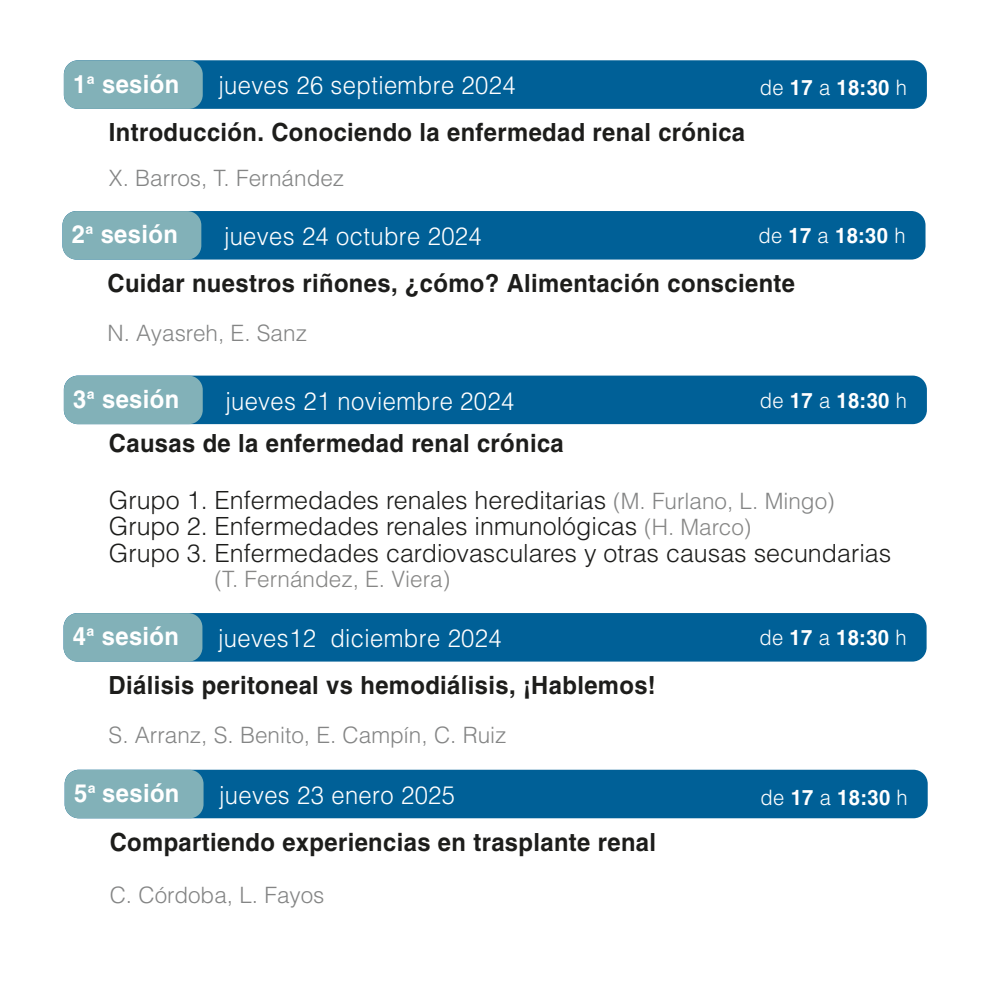
<style>
.page{position:relative;width:993px;height:993px;background:#fff}
.page>*{position:absolute;margin:0;border:0;box-sizing:border-box;transform-origin:0 0}
.t1{font:700 25px "Helvetica LT Std";letter-spacing:.015em;color:#1d1d1b;scale:.95 1}
.t2{font:300 25px/26.2px "Helvetica LT Std";color:#1d1d1b}
.t3{font:300 25px "Helvetica LT Std";letter-spacing:.015em;color:#fff;scale:.95 1}
.t4{font:700 25px "Helvetica LT Std";letter-spacing:.015em;color:#fff;scale:.95 1}
.t5{font:300 22.5px "Helvetica LT Std";color:#848585}
.t6{font:300 22.5px "Helvetica LT Std";color:#878786}
.t7{font:700 21.25px "Helvetica LT Std";letter-spacing:.015em;color:#fff;scale:.95 1}
.s1{font-size:22.5px}
.s2{font-weight:300}
.s3{font-size:22.5px;color:#848585}
.s4{font-size:22.5px;color:#878786}
</style>
<div class="page">
<div style="left:64px;top:60px;width:862px;height:49px;background:#006097;border-radius:14px"></div>
<div style="left:64px;top:60px;width:139px;height:49px;background:#82b1b8;border-radius:14px"></div>
<div style="left:62px;top:211px;width:863px;height:48px;background:#006097;border-radius:14px"></div>
<div style="left:62px;top:211px;width:139px;height:48px;background:#82b1b8;border-radius:14px"></div>
<div style="left:64px;top:613px;width:862px;height:48px;background:#006097;border-radius:14px"></div>
<div style="left:64px;top:613px;width:138px;height:48px;background:#82b1b8;border-radius:14px"></div>
<div style="left:65px;top:769px;width:862px;height:49px;background:#006097;border-radius:14px"></div>
<div style="left:65px;top:769px;width:138px;height:49px;background:#82b1b8;border-radius:14px"></div>
<div style="left:64px;top:375px;width:862px;height:49px;background:#006097;border-radius:14px"></div>
<div style="left:64px;top:375px;width:139px;height:49px;background:#82b1b8;border-radius:14px"></div>
<p class="t4" style="left:73px;top:69px;width:113px">1<span class="s1">ª</span> sesión</p>
<p class="t3" style="left:218px;top:76px;width:314px">jueves 26 septiembre 2024</p>
<p class="t7" style="left:759px;top:75px;width:156px"><span class="s2">de</span> 17 <span class="s2">a</span> 18:30 <span class="s2">h</span></p>
<p class="t1" style="left:109px;top:118px;width:671px">Introducción. Conociendo la enfermedad renal crónica</p>
<p class="t5" style="left:109px;top:170px;width:237px">X. Barros, T. Fernández</p>
<p class="t4" style="left:72px;top:220px;width:113px">2<span class="s1">ª</span> sesión</p>
<p class="t3" style="left:224px;top:226px;width:273px">jueves 24 octubre 2024</p>
<p class="t7" style="left:758px;top:223px;width:156px"><span class="s2">de</span> 17 <span class="s2">a</span> 18:30 <span class="s2">h</span></p>
<p class="t1" style="left:107px;top:268px;width:725px">Cuidar nuestros riñones, ¿cómo? Alimentación consciente</p>
<p class="t5" style="left:107px;top:324px;width:201px">N. Ayasreh, E. Sanz</p>
<p class="t4" style="left:73px;top:384px;width:113px">3<span class="s1">ª</span> sesión</p>
<p class="t3" style="left:225px;top:391px;width:305px">jueves 21 noviembre 2024</p>
<p class="t7" style="left:759px;top:388px;width:156px"><span class="s2">de</span> 17 <span class="s2">a</span> 18:30 <span class="s2">h</span></p>
<p class="t1" style="left:109px;top:428px;width:480px">Causas de la enfermedad renal crónica</p>
<p class="t2" style="left:109px;top:489px;width:783px">Grupo 1. Enfermedades renales hereditarias <span class="s3">(M. Furlano, L. Mingo)<br></span>Grupo 2. Enfermedades renales inmunológicas <span class="s4">(H. Marco)<br></span>Grupo 3. Enfermedades cardiovasculares y otras causas secundarias</p>
<p class="t6" style="left:214px;top:570px;width:237px">(T. Fernández, E. Viera)</p>
<p class="t4" style="left:73px;top:621px;width:113px">4<span class="s1">ª</span> sesión</p>
<p class="t3" style="left:218px;top:628px;width:300px">jueves12 diciembre 2024</p>
<p class="t7" style="left:759px;top:625px;width:156px"><span class="s2">de</span> 17 <span class="s2">a</span> 18:30 <span class="s2">h</span></p>
<p class="t1" style="left:109px;top:670px;width:577px">Diálisis peritoneal vs hemodiálisis, ¡Hablemos!</p>
<p class="t5" style="left:109px;top:726px;width:399px">S. Arranz, S. Benito, E. Campín, C. Ruiz</p>
<p class="t4" style="left:74px;top:778px;width:112px">5<span class="s1">ª</span> sesión</p>
<p class="t3" style="left:219px;top:785px;width:250px">jueves 23 enero 2025</p>
<p class="t7" style="left:760px;top:784px;width:156px"><span class="s2">de</span> 17 <span class="s2">a</span> 18:30 <span class="s2">h</span></p>
<p class="t1" style="left:110px;top:827px;width:576px">Compartiendo experiencias en trasplante renal</p>
<p class="t5" style="left:110px;top:886px;width:216px">C. Córdoba, L. Fayos</p>
</div>
